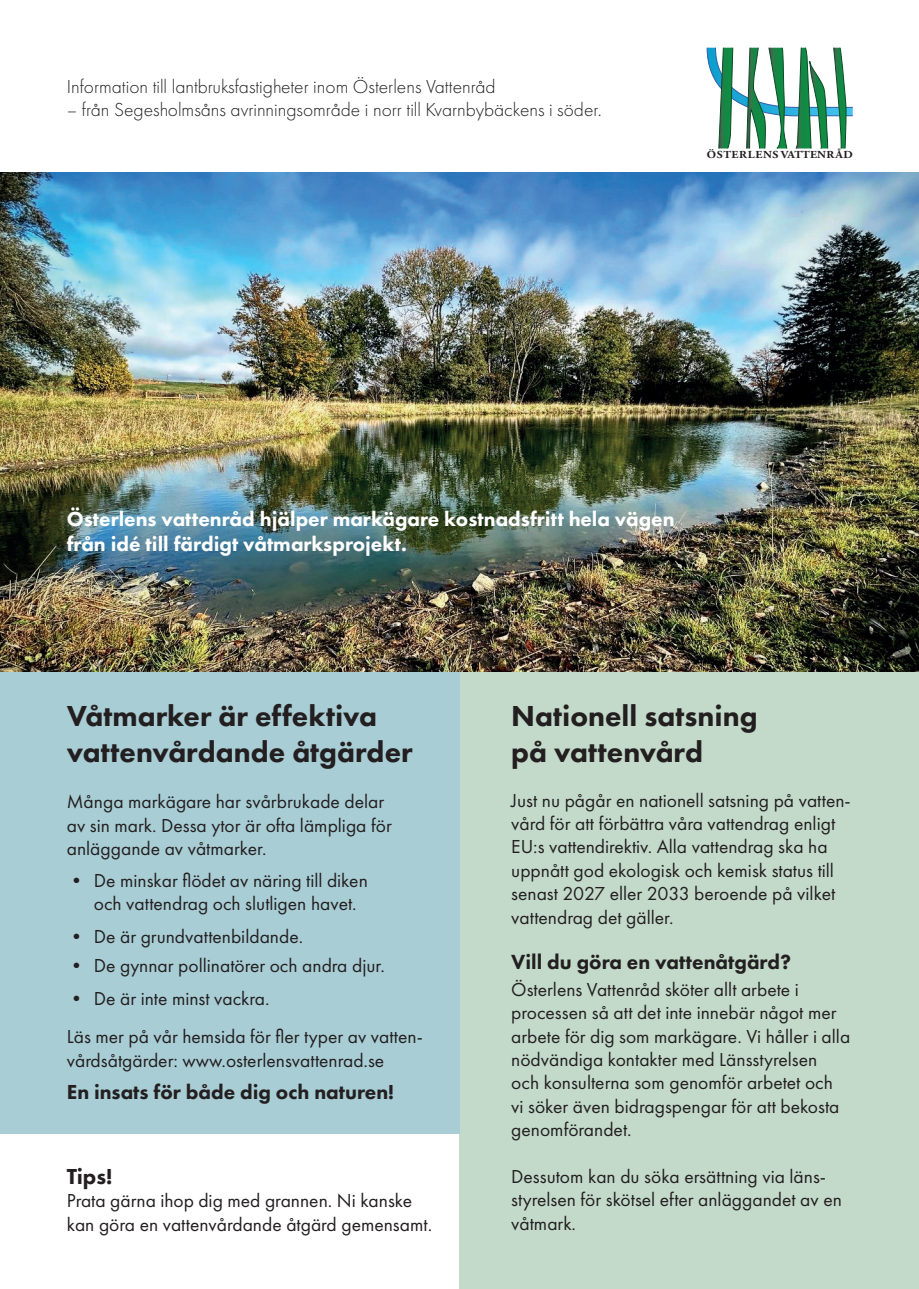
<style>
.page{position:relative;width:919px;height:1289px;background:#fff}
.page>*{position:absolute;margin:0;border:0;box-sizing:border-box;transform-origin:0 0}
.t1{font:800 30px/36px "Futura PT";color:#231f20}
.t2{font:800 22.5px "Futura PT";color:#231f20}
.t3{font:800 21.15px "Futura PT";color:#231f20}
.t4{font:800 21px/25.2px "Futura PT";color:#fff}
.t5{font:800 21px "Futura PT";color:#231f20}
.t6{font:19.5px/23.4px "Futura PT";color:#231f20}
.t7{font:300 19.5px "Futura PT";color:#231f20}
.t8{font:700 10.65px "Adobe Garamond Pro";letter-spacing:.055em;color:#231f20;scale:1.1 1}
</style>
<div class="page">
<img style="left:0;top:172px;width:918px;height:500px">
<div style="left:459px;top:672px;width:459px;height:616px;background:#c3dacb"></div>
<div style="left:0;top:672px;width:459px;height:461px;background:#a8cdd4"></div>
<svg style="left:706px;top:48px;width:146px;height:101px"></svg>
<p class="t7" style="left:67px;top:75px;width:430px">Information till lantbruksfastigheter inom Österlens Vattenråd</p>
<p class="t7" style="left:67px;top:99px;width:536px">– från Segesholmsåns avrinningsområde i norr till Kvarnbybäckens i söder.</p>
<p class="t8" style="left:706px;top:149px;width:134px">ÖSTERLENS VATTENRÅD</p>
<p class="t4" style="left:67px;top:506px;width:609px">Österlens vattenråd hjälper markägare kostnadsfritt hela vägen från idé till färdigt våtmarksprojekt.</p>
<h1 class="t1" style="left:67px;top:697px;width:347px">Våtmarker är effektiva vattenvårdande åtgärder</h1>
<p class="t6" style="left:67px;top:790px;width:326px">Många markägare har svårbrukade delar av sin mark. Dessa ytor är ofta lämpliga för anläggande av våtmarker.</p>
<p class="t6" style="left:94px;top:868px;width:275px;text-indent:-27px">• De minskar flödet av näring till diken och vattendrag och slutligen havet.</p>
<p class="t6" style="left:67px;top:924px;width:238px">• De är grundvattenbildande.</p>
<p class="t6" style="left:67px;top:954px;width:319px">• De gynnar pollinatörer och andra djur.</p>
<p class="t6" style="left:67px;top:986px;width:204px">• De är inte minst vackra.</p>
<p class="t6" style="left:67px;top:1023px;width:357px;line-height:24px">Läs mer på vår hemsida för fler typer av vatten&shy;vårdsåtgärder: www.osterlensvattenrad.se</p>
<p class="t5" style="left:67px;top:1078px;width:329px">En insats för både dig och naturen!</p>
<p class="t2" style="left:67px;top:1162px;width:47px">Tips!</p>
<p class="t6" style="left:67px;top:1189px;width:367px">Prata gärna ihop dig med grannen. Ni kanske kan göra en vattenvårdande åtgärd gemensamt.</p>
<h1 class="t1" style="left:511px;top:697px;width:248px">Nationell satsning på vattenvård</h1>
<p class="t6" style="left:511px;top:788px;width:341px">Just nu pågår en nationell satsning på vatten&shy;vård för att förbättra våra vattendrag enligt EU:s vattendirektiv. Alla vattendrag ska ha uppnått god ekologisk och kemisk status till senast 2027 eller 2033 beroende på vilket vattendrag det gäller.</p>
<p class="t3" style="left:511px;top:948px;width:281px">Vill du göra en vattenåtgärd?</p>
<p class="t6" style="left:511px;top:977px;width:340px">Österlens Vattenråd sköter allt arbete i processen så att det inte innebär något mer arbete för dig som markägare. Vi håller i alla nödvändiga kontakter med Länsstyrelsen<br>och konsulterna som genomför arbetet och<br>vi söker även bidragspengar för att bekosta genomförandet.</p>
<p class="t6" style="left:511px;top:1164px;width:332px">Dessutom kan du söka ersättning via läns&shy;styrelsen för skötsel efter anläggandet av en våtmark.</p>
</div>
